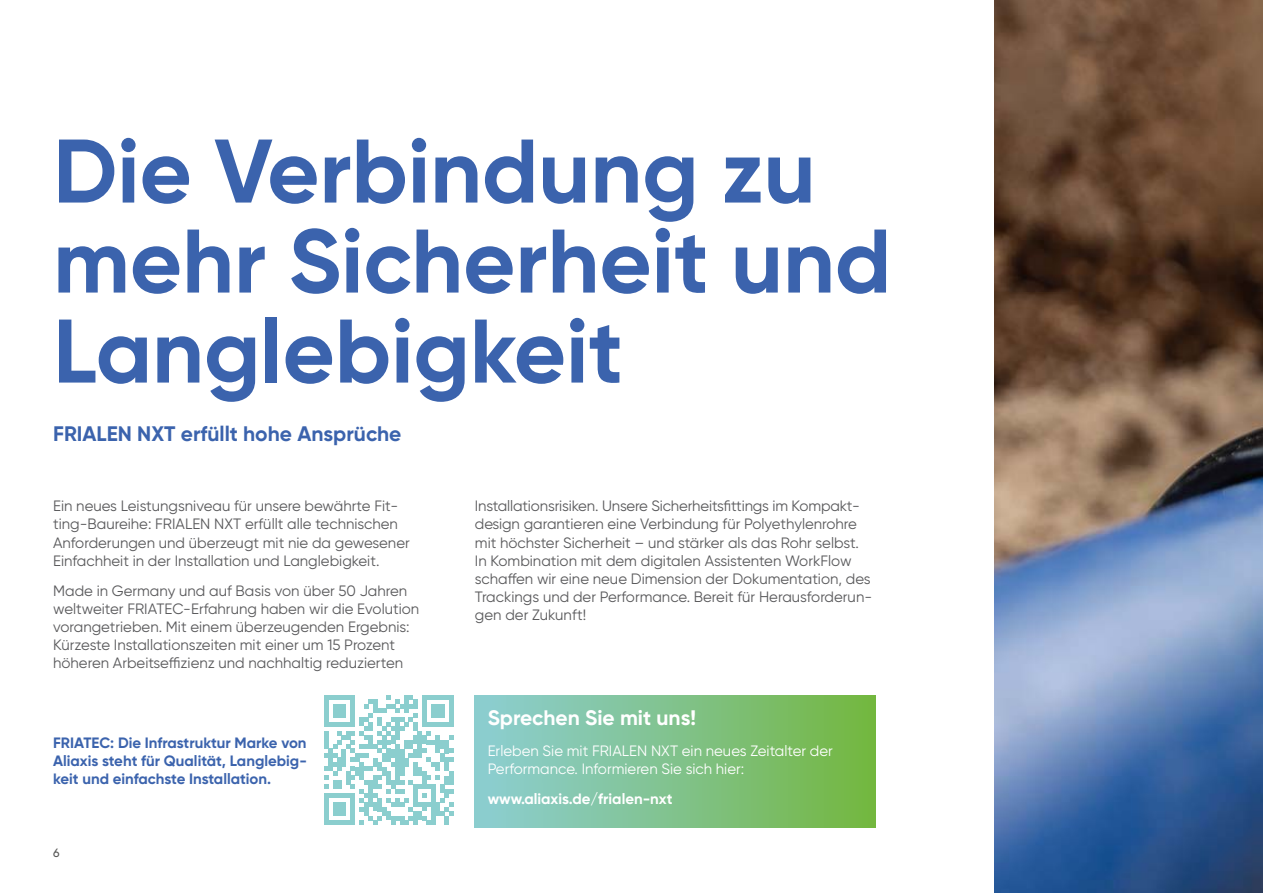
<style>
.page{position:relative;width:1263px;height:893px;background:#fff}
.page>*{position:absolute;margin:0;border:0;box-sizing:border-box;transform-origin:0 0}
.t1{font:700 90px/90px "Gilroy";color:#3b63ad}
.t2{font:700 21px "Gilroy";color:#3b63ad}
.t3{font:700 21px "Gilroy";color:#fff}
.t4{font:15px/18px "Gilroy";color:#59595b}
.t5{font:700 15px/18px "Gilroy";color:#3b63ad;text-align:justify}
.t6{font:15px/18px "Gilroy";color:#fff}
.t7{font:700 15px "Gilroy";color:#fff}
.t8{font:500 12px "Gilroy";color:#575756}
</style>
<div class="page">
<img style="left:994px;top:0;width:269px;height:893px">
<div style="left:475px;top:695px;width:400px;height:132px;background:linear-gradient(to right,#8dced5,#74b740)"></div>
<svg style="left:324px;top:695px;width:129px;height:130px"></svg>
<h1 class="t1" style="left:53px;top:125px;width:840px">Die Verbindung zu mehr Sicherheit und<br>Langlebigkeit</h1>
<h2 class="t2" style="left:53px;top:420px;width:350px">FRIALEN NXT erfüllt hohe Ansprüche</h2>
<p class="t4" style="left:53px;top:497px;width:358px">Ein neues Leistungsniveau für unsere bewährte Fit&shy;ting-Baureihe: FRIALEN NXT erfüllt alle technischen Anforderungen und überzeugt mit nie da gewesener Einfachheit in der Installation und Langlebigkeit.</p>
<p class="t4" style="left:53px;top:582px;width:368px">Made in Germany und auf Basis von über 50 Jahren weltweiter FRIATEC-Erfahrung haben wir die Evolution vorangetrieben. Mit einem überzeugenden Ergebnis:<br>Kürzeste Installationszeiten mit einer um 15 Prozent höheren Arbeitseffizienz und nachhaltig reduzierten</p>
<p class="t5" style="left:53px;top:733px;width:255px">FRIATEC: Die Infrastruktur Marke von Aliaxis steht für Qualität, Langlebig&shy;keit und einfachste Installation.</p>
<p class="t8" style="left:53px;top:845px;width:8px">6</p>
<p class="t4" style="left:475px;top:497px;width:399px">Installationsrisiken. Unsere Sicherheitsfittings im Kompakt&shy;design garantieren eine Verbindung für Polyethylenrohre mit höchster Sicherheit – und stärker als das Rohr selbst.<br>In Kombination mit dem digitalen Assistenten WorkFlow schaffen wir eine neue Dimension der Dokumentation, des Trackings und der Performance. Bereit für Herausforderun&shy;gen der Zukunft!</p>
<h2 class="t3" style="left:488px;top:704px;width:210px">Sprechen Sie mit uns!</h2>
<p class="t6" style="left:488px;top:741px;width:347px">Erleben Sie mit FRIALEN NXT ein neues Zeitalter der<br>Performance. Informieren Sie sich hier:</p>
<p class="t7" style="left:488px;top:790px;width:186px">www.aliaxis.de/frialen-nxt</p>
</div>
